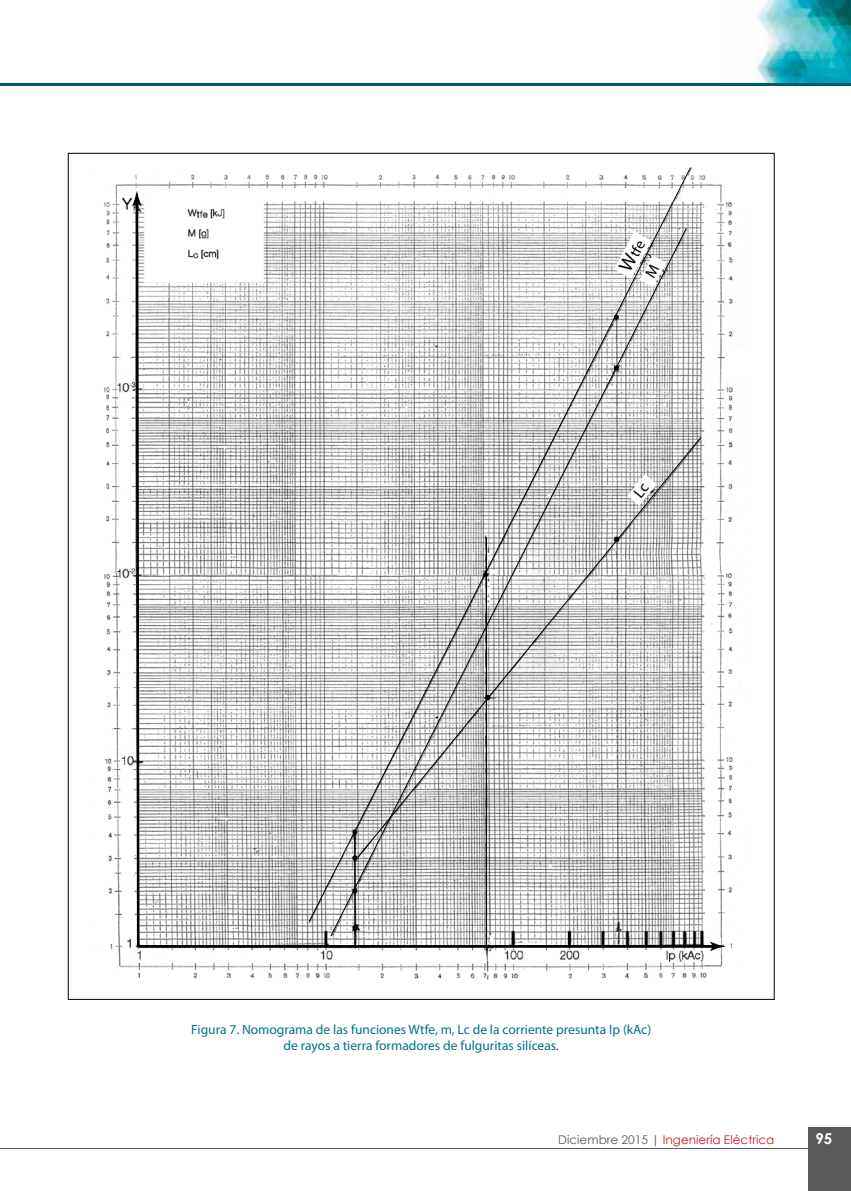
<style>
.page{position:relative;width:851px;height:1191px;background:#fff}
.page>*{position:absolute;margin:0;border:0;box-sizing:border-box;transform-origin:0 0}
.t1{font:700 15px "Century Gothic";color:#fff}
.t2{font:13.5px/16.2px "Myriad Pro";color:#007483;text-align:center}
.t3{font:12px "Century Gothic";color:#c61d23}
.s1{color:#58595b}
</style>
<div class="page">
<hr style="left:0;top:1148px;width:850px;height:1px;background:#58595b">
<div style="left:808px;top:1127px;width:42px;height:64px;background:#58595b"></div>
<img style="left:754px;top:0;width:96px;height:83px">
<hr style="left:0;top:83px;width:850px;height:2px;background:#00596e">
<img style="left:91px;top:167px;width:657px;height:813px">
<hr style="left:354px;top:834px;width:1px;height:112px;background:#000">
<svg style="left:308px;top:167px;width:383px;height:756px"></svg>
<svg style="left:687px;top:436px;width:15px;height:423px"></svg>
<svg style="left:329px;top:227px;width:358px;height:710px"></svg>
<hr style="left:485px;top:537px;width:2px;height:413px;background:#000">
<hr style="left:138px;top:945px;width:577px;height:2px;background:#000">
<svg style="left:710px;top:941px;width:15px;height:10px"></svg>
<svg style="left:132px;top:191px;width:10px;height:758px"></svg>
<svg style="left:627px;top:474px;width:29px;height:31px"></svg>
<svg style="left:614px;top:231px;width:52px;height:56px"></svg>
<p class="t2" style="left:191px;top:1021px;width:461px">Figura 7. Nomograma de las funciones Wtfe, m, Lc de la corriente presunta Ip (kAc) de rayos a tierra formadores de fulguritas silíceas.</p>
<p class="t3" style="left:558px;top:1131px;width:218px"><span class="s1">Diciembre 2015 |</span> Ingeniería Eléctrica</p>
<p class="t1" style="left:815px;top:1127px;width:18px">95</p>
</div>
